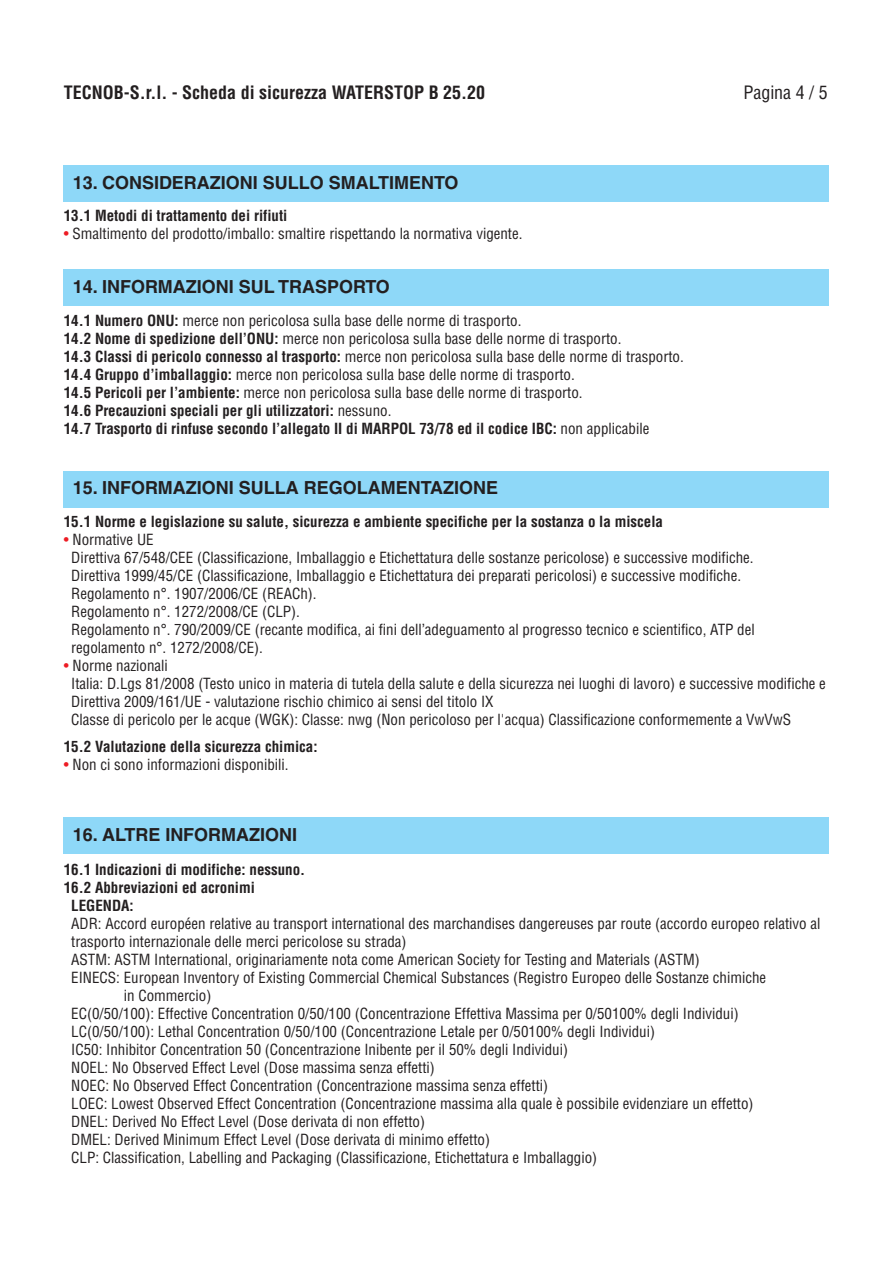
<style>
.page{position:relative;width:893px;height:1263px;background:#fff}
.page>*{position:absolute;margin:0;border:0;box-sizing:border-box;transform-origin:0 0}
.t1{font:700 18px "Helvetica";color:#231f20}
.t2{font:700 condensed 18px "Helvetica";color:#231f20}
.t3{font:condensed 18px "Helvetica";color:#231f20}
.t4{font:condensed 15px/18px "Helvetica";color:#231f20}
.t5{font:700 condensed 15px "Helvetica";color:#231f20}
.s1{color:#ed1c24}
.s2{font-weight:700}
</style>
<div class="page">
<div style="left:64px;top:818px;width:765px;height:36px;background:#8ed8f8"></div>
<div style="left:64px;top:471px;width:765px;height:36px;background:#8ed8f8"></div>
<div style="left:64px;top:270px;width:765px;height:36px;background:#8ed8f8"></div>
<div style="left:64px;top:165px;width:765px;height:36px;background:#8ed8f8"></div>
<p class="t2" style="left:64px;top:85px;width:423px">TECNOB-S.r.l. - Scheda di sicurezza WATERSTOP B 25.20</p>
<p class="t3" style="left:743px;top:85px;width:86px">Pagina 4 / 5</p>
<p class="t1" style="left:73px;top:176px;width:387px">13. CONSIDERAZIONI SULLO SMALTIMENTO</p>
<p class="t5" style="left:64px;top:210px;width:225px">13.1 Metodi di trattamento dei rifiuti</p>
<p class="t4" style="left:64px;top:226px;width:460px"><span class="s1">•</span> Smaltimento del prodotto/imballo: smaltire rispettando la normativa vigente.</p>
<p class="t1" style="left:73px;top:280px;width:319px">14. INFORMAZIONI SUL TRASPORTO</p>
<p class="t4" style="left:64px;top:313px;width:622px"><span class="s2">14.1 Numero ONU:</span> merce non pericolosa sulla base delle norme di trasporto.<br><span class="s2">14.2 Nome di spedizione dell’ONU:</span> merce non pericolosa sulla base delle norme di trasporto.<br><span class="s2">14.3 Classi di pericolo connesso al trasporto:</span> merce non pericolosa sulla base delle norme di trasporto.<br><span class="s2">14.4 Gruppo d’imballaggio:</span> merce non pericolosa sulla base delle norme di trasporto.<br><span class="s2">14.5 Pericoli per l’ambiente:</span> merce non pericolosa sulla base delle norme di trasporto.<br><span class="s2">14.6 Precauzioni speciali per gli utilizzatori:</span> nessuno.<br><span class="s2">14.7 Trasporto di rinfuse secondo l’allegato II di MARPOL 73/78 ed il codice IBC:</span> non applicabile</p>
<p class="t1" style="left:73px;top:481px;width:427px">15. INFORMAZIONI SULLA REGOLAMENTAZIONE</p>
<p class="t5" style="left:64px;top:516px;width:601px">15.1 Norme e legislazione su salute, sicurezza e ambiente specifiche per la sostanza o la miscela</p>
<p class="t4" style="left:71px;top:532px;width:685px;text-indent:-8px"><span class="s1">•</span> Normative UE<br>Direttiva 67/548/CEE (Classificazione, Imballaggio e Etichettatura delle sostanze pericolose) e successive modifiche.<br>Direttiva 1999/45/CE (Classificazione, Imballaggio e Etichettatura dei preparati pericolosi) e successive modifiche.<br>Regolamento n°. 1907/2006/CE (REACh).<br>Regolamento n°. 1272/2008/CE (CLP).<br>Regolamento n°. 790/2009/CE (recante modifica, ai fini dell’adeguamento al progresso tecnico e scientifico, ATP del regolamento n°. 1272/2008/CE).</p>
<p class="t4" style="left:71px;top:658px;width:756px;text-indent:-7px"><span class="s1">•</span> Norme nazionali<br>Italia: D.Lgs 81/2008 (Testo unico in materia di tutela della salute e della sicurezza nei luoghi di lavoro) e successive modifiche e Direttiva 2009/161/UE - valutazione rischio chimico ai sensi del titolo IX<br>Classe di pericolo per le acque (WGK): Classe: nwg (Non pericoloso per l'acqua) Classificazione conformemente a VwVwS</p>
<p class="t5" style="left:64px;top:741px;width:255px">15.2 Valutazione della sicurezza chimica:</p>
<p class="t4" style="left:64px;top:757px;width:226px"><span class="s1">•</span> Non ci sono informazioni disponibili.</p>
<p class="t1" style="left:73px;top:828px;width:226px">16. ALTRE INFORMAZIONI</p>
<p class="t5" style="left:64px;top:863px;width:243px">16.1 Indicazioni di modifiche: nessuno.</p>
<p class="t5" style="left:64px;top:881px;width:193px">16.2 Abbreviazioni ed acronimi</p>
<p class="t5" style="left:71px;top:899px;width:64px">LEGENDA:</p>
<p class="t4" style="left:71px;top:915px;width:751px">ADR: Accord européen relative au transport international des marchandises dangereuses par route (accordo europeo relativo al</p>
<p class="t4" style="left:71px;top:933px;width:337px">trasporto internazionale delle merci pericolose su strada)</p>
<p class="t4" style="left:71px;top:951px;width:630px">ASTM: ASTM International, originariamente nota come American Society for Testing and Materials (ASTM)</p>
<p class="t4" style="left:71px;top:969px;width:696px">EINECS: European Inventory of Existing Commercial Chemical Substances (Registro Europeo delle Sostanze chimiche</p>
<p class="t4" style="left:124px;top:987px;width:89px">in Commercio)</p>
<p class="t4" style="left:71px;top:1005px;width:669px">EC(0/50/100): Effective Concentration 0/50/100 (Concentrazione Effettiva Massima per 0/50100% degli Individui)</p>
<p class="t4" style="left:71px;top:1023px;width:585px">LC(0/50/100): Lethal Concentration 0/50/100 (Concentrazione Letale per 0/50100% degli Individui)</p>
<p class="t4" style="left:71px;top:1041px;width:498px">IC50: Inhibitor Concentration 50 (Concentrazione Inibente per il 50% degli Individui)</p>
<p class="t4" style="left:71px;top:1059px;width:365px">NOEL: No Observed Effect Level (Dose massima senza effetti)</p>
<p class="t4" style="left:71px;top:1077px;width:478px">NOEC: No Observed Effect Concentration (Concentrazione massima senza effetti)</p>
<p class="t4" style="left:71px;top:1095px;width:684px">LOEC: Lowest Observed Effect Concentration (Concentrazione massima alla quale è possibile evidenziare un effetto)</p>
<p class="t4" style="left:71px;top:1113px;width:355px">DNEL: Derived No Effect Level (Dose derivata di non effetto)</p>
<p class="t4" style="left:71px;top:1131px;width:420px">DMEL: Derived Minimum Effect Level (Dose derivata di minimo effetto)</p>
<p class="t4" style="left:71px;top:1149px;width:527px">CLP: Classification, Labelling and Packaging (Classificazione, Etichettatura e Imballaggio)</p>
</div>
